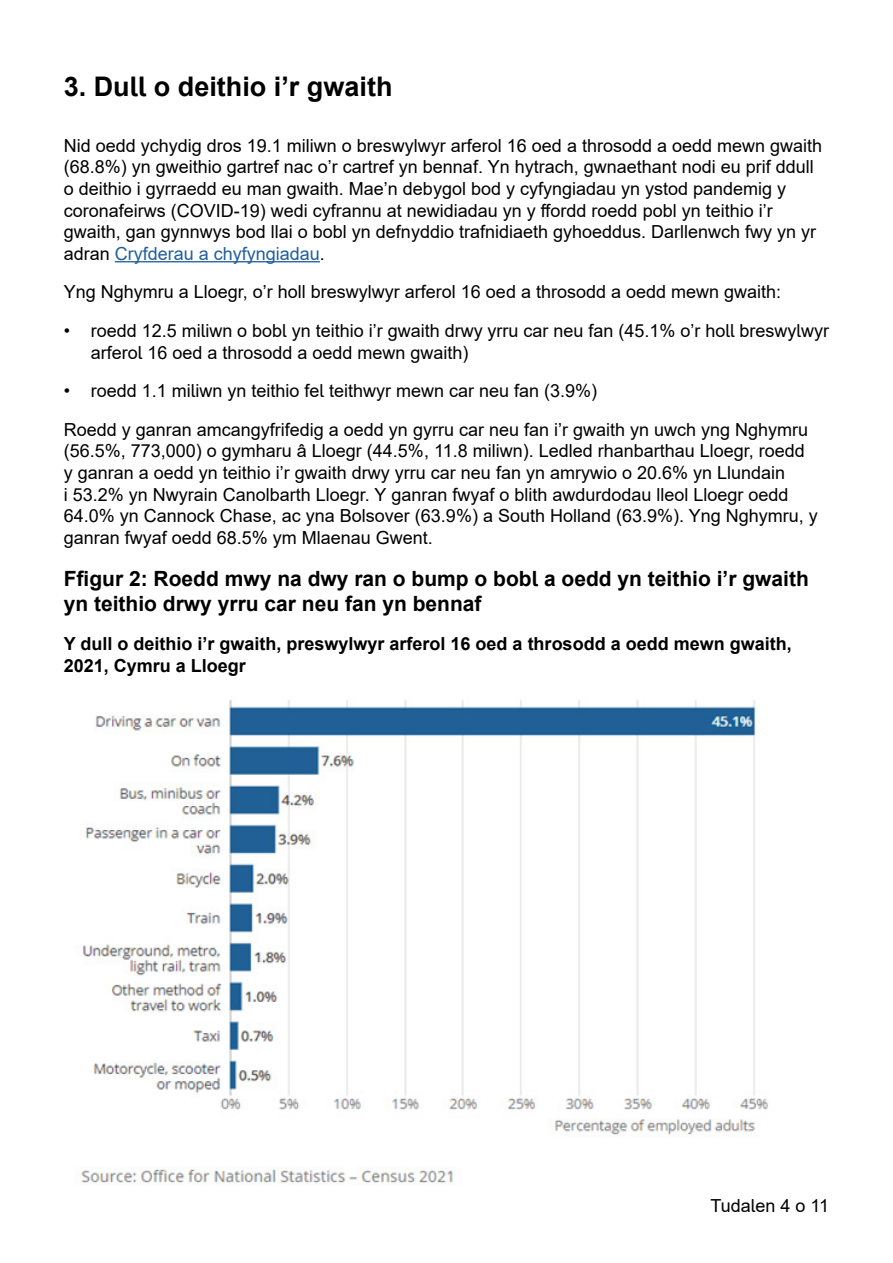
<style>
.page{position:relative;width:893px;height:1263px;background:#fff}
.page>*{position:absolute;margin:0;border:0;box-sizing:border-box;transform-origin:0 0}
.Heading_2__Section_t{font:700 27px "Arial";color:#000}
.Heading_3__Figures{font:700 21px/25.2px "Arial";color:#000}
.Body_Text{font:18px/21.6px "Arial";color:#000}
.Bullets{font:18px/21.6px "Arial";color:#000}
.Body_Text-2{font:700 18px/21.6px "Arial";color:#000}
.s1{color:#215e9e}
</style>
<div class="page">
<hr style="left:115px;top:261px;width:205px;height:1px;background:#215e9e">
<img style="left:81px;top:700px;width:688px;height:485px">
<p class="Heading_2__Section_t" style="left:64px;top:68px;width:330px">3. Dull o deithio i’r gwaith</p>
<p class="Body_Text" style="left:64px;top:135px;width:760px">Nid oedd ychydig dros 19.1 miliwn o breswylwyr arferol 16 oed a throsodd a oedd mewn gwaith (68.8%) yn gweithio gartref nac o’r cartref yn bennaf. Yn hytrach, gwnaethant nodi eu prif ddull o deithio i gyrraedd eu man gwaith. Mae’n debygol bod y cyfyngiadau yn ystod pandemig y coronafeirws (COVID-19) wedi cyfrannu at newidiadau yn y ffordd roedd pobl yn teithio i’r gwaith, gan gynnwys bod llai o bobl yn defnyddio trafnidiaeth gyhoeddus. Darllenwch fwy yn yr adran <span class="s1">Cryfderau a chyfyngiadau</span>.</p>
<p class="Body_Text" style="left:64px;top:281px;width:719px">Yng Nghymru a Lloegr, o’r holl breswylwyr arferol 16 oed a throsodd a oedd mewn gwaith:</p>
<p class="Bullets" style="left:91px;top:320px;width:740px;text-indent:-27px">• roedd 12.5 miliwn o bobl yn teithio i’r gwaith drwy yrru car neu fan (45.1% o’r holl breswylwyr arferol 16 oed a throsodd a oedd mewn gwaith)</p>
<p class="Bullets" style="left:64px;top:380px;width:535px">• roedd 1.1 miliwn yn teithio fel teithwyr mewn car neu fan (3.9%)</p>
<p class="Body_Text" style="left:64px;top:419px;width:756px">Roedd y ganran amcangyfrifedig a oedd yn gyrru car neu fan i’r gwaith yn uwch yng Nghymru (56.5%, 773,000) o gymharu â Lloegr (44.5%, 11.8 miliwn). Ledled rhanbarthau Lloegr, roedd y ganran a oedd yn teithio i’r gwaith drwy yrru car neu fan yn amrywio o 20.6% yn Llundain<br>i 53.2% yn Nwyrain Canolbarth Lloegr. Y ganran fwyaf o blith awdurdodau lleol Lloegr oedd 64.0% yn Cannock Chase, ac yna Bolsover (63.9%) a South Holland (63.9%). Yng Nghymru, y ganran fwyaf oedd 68.5% ym Mlaenau Gwent.</p>
<p class="Heading_3__Figures" style="left:64px;top:566px;width:747px">Ffigur 2: Roedd mwy na dwy ran o bump o bobl a oedd yn teithio i’r gwaith yn teithio drwy yrru car neu fan yn bennaf</p>
<p class="Body_Text-2" style="left:64px;top:633px;width:729px">Y dull o deithio i’r gwaith, preswylwyr arferol 16 oed a throsodd a oedd mewn gwaith,<br>2021, Cymru a Lloegr</p>
<p class="Body_Text" style="left:710px;top:1195px;width:120px">Tudalen 4 o 11</p>
</div>
